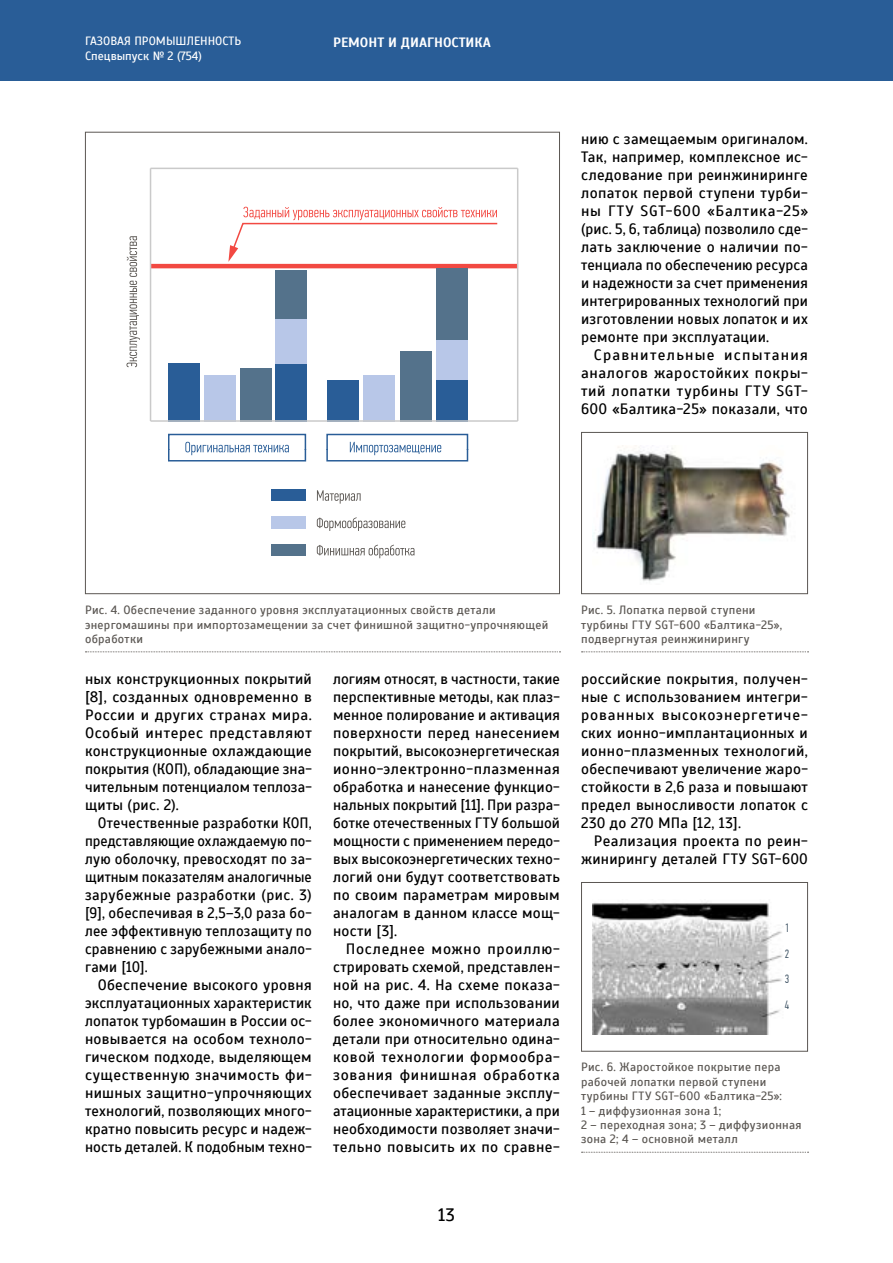
<style>
.page{position:relative;width:893px;height:1263px;background:#fff}
.page>*{position:absolute;margin:0;border:0;box-sizing:border-box;transform-origin:0 0}
.t1{font:18px "Scada";color:#000}
.t2{font:15px/18px "Scada";letter-spacing:.015em;color:#000;text-align:justify}
.t3{font:700 13.5px "Scada";color:#fff}
.t4{font:12px/14.4px "Scada";letter-spacing:.025em;color:#5b5753}
.t5{font:12px/14.4px "Scada";color:#fff}
.t6{font:300 12px/25.5px "PF Din Text Comp Pro";color:#32485a;text-align:justify}
</style>
<div class="page">
<div style="left:0;top:0;width:893px;height:81px;background:#295d97"></div>
<svg style="left:317px;top:490px;width:44px;height:14px"></svg>
<svg style="left:126px;top:236px;width:14px;height:131px"></svg>
<hr style="left:151px;top:264px;width:367px;height:4px;background:#f24942">
<hr style="left:151px;top:168px;width:367px;height:1px;background:#cacaca">
<div style="left:272px;top:489px;width:33px;height:12px;background:#295d97"></div>
<svg style="left:317px;top:517px;width:88px;height:14px"></svg>
<div style="left:272px;top:517px;width:33px;height:11px;background:#b8c7e8"></div>
<svg style="left:317px;top:545px;width:97px;height:13px"></svg>
<div style="left:272px;top:544px;width:33px;height:11px;background:#54728b"></div>
<svg style="left:228px;top:207px;width:270px;height:55px"></svg>
<hr style="left:150px;top:168px;width:1px;height:253px;background:#cacaca">
<hr style="left:517px;top:168px;width:1px;height:253px;background:#cacaca">
<div style="left:169px;top:363px;width:31px;height:58px;background:#295d97"></div>
<svg style="left:185px;top:442px;width:104px;height:13px"></svg>
<div style="left:168px;top:434px;width:138px;height:27px;border:2px solid #bfbfbf"></div>
<svg style="left:350px;top:442px;width:91px;height:13px"></svg>
<div style="left:326px;top:434px;width:142px;height:27px;border:2px solid #bfbfbf"></div>
<div style="left:204px;top:375px;width:31px;height:46px;background:#b8c7e8"></div>
<div style="left:240px;top:368px;width:31px;height:53px;background:#54728b"></div>
<div style="left:364px;top:375px;width:30px;height:46px;background:#b8c7e8"></div>
<div style="left:400px;top:351px;width:31px;height:70px;background:#54728b"></div>
<div style="left:276px;top:363px;width:31px;height:58px;background:#295d97"></div>
<div style="left:276px;top:319px;width:31px;height:44px;background:#b8c7e8"></div>
<div style="left:276px;top:271px;width:31px;height:48px;background:#54728b"></div>
<div style="left:327px;top:381px;width:31px;height:40px;background:#295d97"></div>
<div style="left:437px;top:381px;width:30px;height:40px;background:#295d97"></div>
<div style="left:437px;top:339px;width:30px;height:41px;background:#b8c7e8"></div>
<div style="left:437px;top:269px;width:30px;height:71px;background:#54728b"></div>
<hr style="left:151px;top:420px;width:367px;height:2px;background:#cacaca">
<img style="left:592px;top:447px;width:200px;height:134px">
<div style="left:581px;top:432px;width:227px;height:162px;border:1px solid #5b5753"></div>
<img style="left:592px;top:902px;width:190px;height:132px">
<div style="left:581px;top:882px;width:227px;height:169px;border:1px solid #5b5753"></div>
<svg style="left:85px;top:651px;width:475px;height:1px"></svg>
<svg style="left:581px;top:651px;width:227px;height:1px"></svg>
<svg style="left:581px;top:1152px;width:227px;height:1px"></svg>
<p class="t5" style="left:85px;top:34px;width:158px">ГАЗОВАЯ ПРОМЫШЛЕННОСТЬ<br>Спецвыпуск № 2 (754)</p>
<p class="t3" style="left:333px;top:34px;width:159px">РЕМОНТ И ДИАГНОСТИКА</p>
<p class="t2" style="left:581px;top:130px;width:228px">нию с замещаемым оригиналом.<br>Так, например, комплексное ис&shy;следование при реинжиниринге лопаток первой ступени турби&shy;ны ГТУ SGT-600 «Балтика-25» (рис. 5, 6, таблица) позволило сде&shy;лать заключение о наличии по&shy;тенциала по обеспечению ресурса и надежности за счет применения интегрированных технологий при изготовлении новых лопаток и их ремонте при эксплуатации.</p>
<p class="t2" style="left:581px;top:346px;width:228px;text-indent:13px">Сравнительные испытания аналогов жаростойких покры&shy;тий лопатки турбины ГТУ SGT-600 «Балтика-25» показали, что</p>
<p class="t4" style="left:85px;top:603px;width:465px">Рис. 4. Обеспечение заданного уровня эксплуатационных свойств детали энергомашины при импортозамещении за счет финишной защитно-упрочняющей обработки</p>
<p class="t4" style="left:581px;top:603px;width:202px">Рис. 5. Лопатка первой ступени турбины ГТУ SGT-600 «Балтика-25», подвергнутая реинжинирингу</p>
<p class="t2" style="left:85px;top:670px;width:228px">ных конструкционных покрытий [8], созданных одновременно в России и других странах мира.<br>Особый интерес представляют конструкционные охлаждающие покрытия (КОП), обладающие зна&shy;чительным потенциалом теплоза&shy;щиты (рис. 2).</p>
<p class="t2" style="left:85px;top:814px;width:228px;text-indent:13px">Отечественные разработки КОП, представляющие охлаждаемую по&shy;лую оболочку, превосходят по за&shy;щитным показателям аналогичные зарубежные разработки (рис. 3) [9], обеспечивая в 2,5–3,0 раза бо&shy;лее эффективную теплозащиту по сравнению с зарубежными анало&shy;гами [10].</p>
<p class="t2" style="left:85px;top:976px;width:228px;text-indent:13px">Обеспечение высокого уровня эксплуатационных характеристик лопаток турбомашин в России ос&shy;новывается на особом техноло&shy;гическом подходе, выделяющем существенную значимость фи&shy;нишных защитно-упрочняющих технологий, позволяющих много&shy;кратно повысить ресурс и надеж&shy;ность деталей. К подобным техно-</p>
<p class="t2" style="left:333px;top:670px;width:228px">логиям относят, в частности, такие перспективные методы, как плаз&shy;менное полирование и активация поверхности перед нанесением покрытий, высокоэнергетическая ионно-электронно-плазменная обработка и нанесение функцио&shy;нальных покрытий [11]. При разра&shy;ботке отечественных ГТУ большой мощности с применением передо&shy;вых высокоэнергетических техно&shy;логий они будут соответствовать по своим параметрам мировым аналогам в данном классе мощ&shy;ности [3].</p>
<p class="t2" style="left:333px;top:940px;width:228px;text-indent:13px">Последнее можно проиллю&shy;стрировать схемой, представлен&shy;ной на рис. 4. На схеме показа&shy;но, что даже при использовании более экономичного материала детали при относительно одина&shy;ковой технологии формообра&shy;зования финишная обработка обеспечивает заданные эксплу&shy;атационные характеристики, а при необходимости позволяет значи&shy;тельно повысить их по сравне-</p>
<p class="t1" style="left:438px;top:1204px;width:18px">13</p>
<p class="t2" style="left:581px;top:670px;width:228px">российские покрытия, получен&shy;ные с использованием интегри&shy;рованных высокоэнергетиче&shy;ских ионно-имплантационных и ионно-плазменных технологий, обеспечивают увеличение жаро&shy;стойкости в 2,6 раза и повышают предел выносливости лопаток с 230 до 270 МПа [12, 13].</p>
<p class="t2" style="left:581px;top:832px;width:228px;text-align:right">Реализация проекта по реин&shy;жинирингу деталей ГТУ SGT-600</p>
<p class="t6" style="left:785px;top:915px;width:6px">1<br>2<br>3<br>4</p>
<p class="t4" style="left:581px;top:1060px;width:222px">Рис. 6. Жаростойкое покрытие пера рабочей лопатки первой ступени турбины ГТУ SGT-600 «Балтика-25»:<br>1 – диффузионная зона 1;<br>2 – переходная зона; 3 – диффузионная зона 2; 4 – основной металл</p>
</div>
